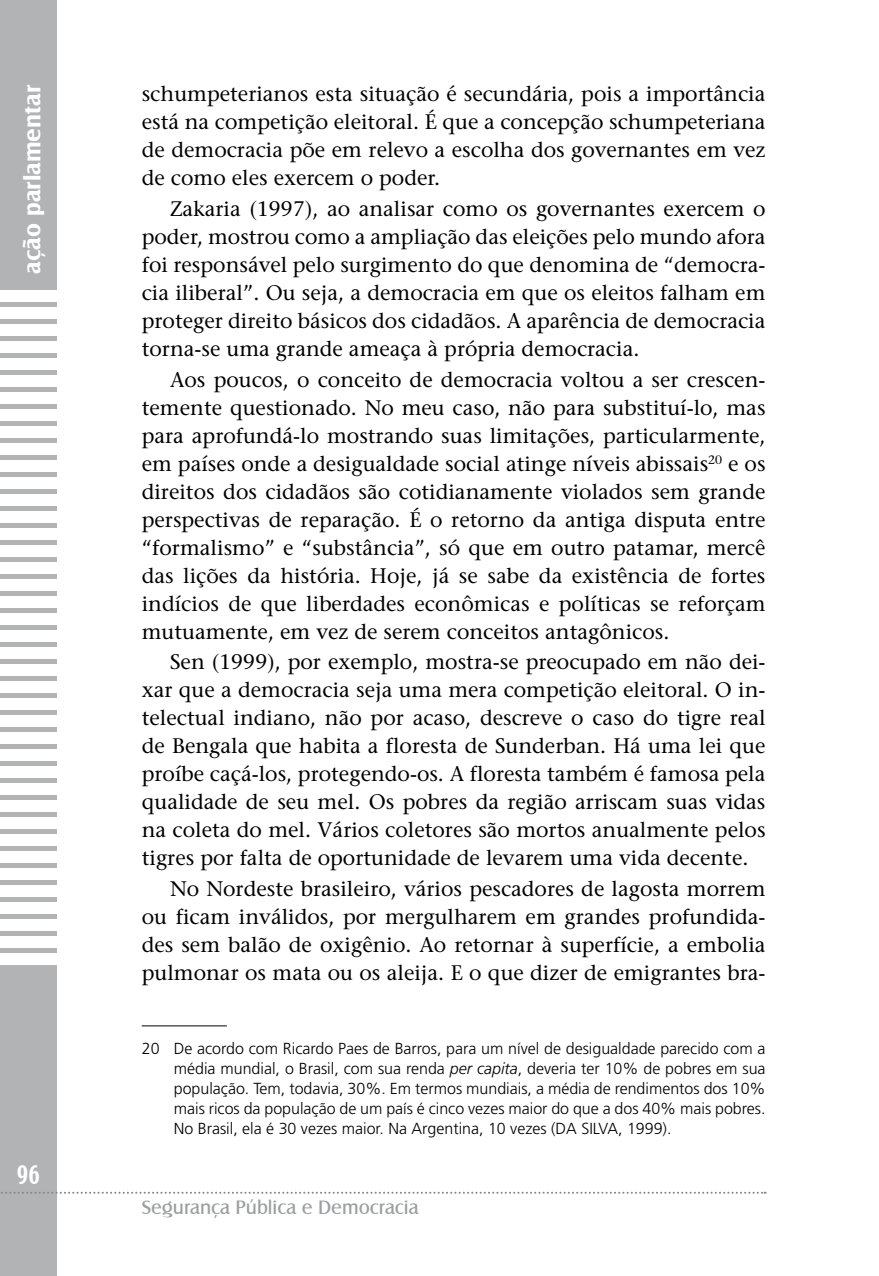
<style>
.page{position:relative;width:879px;height:1276px;background:#fff}
.page>*{position:absolute;margin:0;border:0;box-sizing:border-box;transform-origin:0 0}
.t1{font:700 28px "Castle T";color:#fff;scale:.75 1}
.t2{font:700 24px "Castle T";color:#fff}
.t3{font:21px/28px "Stone Serif";color:#000;text-align:justify}
.t4{font:20px "Castle T";color:#9c9e9f}
.t5{font:300 16px/20px "Frutiger";color:#000;text-align:justify}
.s1{font-style:italic}
</style>
<div class="page">
<div style="left:0;top:0;width:57px;height:1276px;background:#b1b3b4"></div>
<div style="left:0;top:290px;width:57px;height:11px;background:#fff"></div>
<div style="left:0;top:307px;width:57px;height:11px;background:#fff"></div>
<div style="left:0;top:324px;width:57px;height:11px;background:#fff"></div>
<div style="left:0;top:341px;width:57px;height:11px;background:#fff"></div>
<div style="left:0;top:358px;width:57px;height:12px;background:#fff"></div>
<div style="left:0;top:375px;width:57px;height:12px;background:#fff"></div>
<div style="left:0;top:392px;width:57px;height:12px;background:#fff"></div>
<div style="left:0;top:409px;width:57px;height:12px;background:#fff"></div>
<div style="left:0;top:426px;width:57px;height:12px;background:#fff"></div>
<div style="left:0;top:443px;width:57px;height:12px;background:#fff"></div>
<div style="left:0;top:460px;width:57px;height:12px;background:#fff"></div>
<div style="left:0;top:477px;width:57px;height:12px;background:#fff"></div>
<div style="left:0;top:494px;width:57px;height:12px;background:#fff"></div>
<div style="left:0;top:511px;width:57px;height:12px;background:#fff"></div>
<div style="left:0;top:528px;width:57px;height:12px;background:#fff"></div>
<div style="left:0;top:545px;width:57px;height:12px;background:#fff"></div>
<div style="left:0;top:562px;width:57px;height:12px;background:#fff"></div>
<div style="left:0;top:579px;width:57px;height:12px;background:#fff"></div>
<div style="left:0;top:596px;width:57px;height:12px;background:#fff"></div>
<div style="left:0;top:613px;width:57px;height:12px;background:#fff"></div>
<div style="left:0;top:630px;width:57px;height:12px;background:#fff"></div>
<div style="left:0;top:647px;width:57px;height:12px;background:#fff"></div>
<div style="left:0;top:664px;width:57px;height:12px;background:#fff"></div>
<div style="left:0;top:681px;width:57px;height:12px;background:#fff"></div>
<div style="left:0;top:698px;width:57px;height:12px;background:#fff"></div>
<div style="left:0;top:715px;width:57px;height:12px;background:#fff"></div>
<div style="left:0;top:732px;width:57px;height:12px;background:#fff"></div>
<div style="left:0;top:749px;width:57px;height:12px;background:#fff"></div>
<div style="left:0;top:766px;width:57px;height:12px;background:#fff"></div>
<div style="left:0;top:783px;width:57px;height:12px;background:#fff"></div>
<div style="left:0;top:800px;width:57px;height:12px;background:#fff"></div>
<div style="left:0;top:817px;width:57px;height:12px;background:#fff"></div>
<div style="left:0;top:834px;width:57px;height:12px;background:#fff"></div>
<div style="left:0;top:851px;width:57px;height:12px;background:#fff"></div>
<div style="left:0;top:868px;width:57px;height:12px;background:#fff"></div>
<div style="left:0;top:885px;width:57px;height:12px;background:#fff"></div>
<div style="left:0;top:902px;width:57px;height:12px;background:#fff"></div>
<div style="left:0;top:919px;width:57px;height:12px;background:#fff"></div>
<div style="left:0;top:936px;width:57px;height:12px;background:#fff"></div>
<div style="left:0;top:953px;width:57px;height:12px;background:#fff"></div>
<svg style="left:1px;top:1191px;width:764px;height:2px"></svg>
<hr style="left:142px;top:1025px;width:85px;height:1px;background:#58585a">
<p class="t2" style="left:19px;top:273px;width:190px;rotate:-90deg">ação parlamentar</p>
<h1 class="t1" style="left:17px;top:1158px;width:32px">96</h1>
<p class="t3" style="left:142px;top:80px;width:625px">schumpeterianos esta situação é secundária, pois a importância está na competição eleitoral. É que a concepção schumpeteriana de democracia põe em relevo a escolha dos governantes em vez de como eles exercem o poder.</p>
<p class="t3" style="left:142px;top:194px;width:625px;text-indent:28px">Zakaria (1997), ao analisar como os governantes exercem o poder, mostrou como a ampliação das eleições pelo mundo afora foi responsável pelo surgimento do que denomina de “democra&shy;cia iliberal”. Ou seja, a democracia em que os eleitos falham em proteger direito básicos dos cidadãos. A aparência de democracia torna-se uma grande ameaça à própria democracia.</p>
<p class="t3" style="left:142px;top:365px;width:625px;text-indent:28px">Aos poucos, o conceito de democracia voltou a ser crescen&shy;temente questionado. No meu caso, não para substituí-lo, mas para aprofundá-lo mostrando suas limitações, particularmente, em países onde a desigualdade social atinge níveis abissais<sup>20</sup> e os direitos dos cidadãos são cotidianamente violados sem grande perspectivas de reparação. É o retorno da antiga disputa entre “formalismo” e “substância”, só que em outro patamar, mercê das lições da história. Hoje, já se sabe da existência de fortes indícios de que liberdades econômicas e políticas se reforçam mutuamente, em vez de serem conceitos antagônicos.</p>
<p class="t3" style="left:142px;top:648px;width:625px;text-indent:28px">Sen (1999), por exemplo, mostra-se preocupado em não dei&shy;xar que a democracia seja uma mera competição eleitoral. O in&shy;telectual indiano, não por acaso, descreve o caso do tigre real de Bengala que habita a floresta de Sunderban. Há uma lei que proíbe caçá-los, protegendo-os. A floresta também é famosa pela qualidade de seu mel. Os pobres da região arriscam suas vidas na coleta do mel. Vários coletores são mortos anualmente pelos tigres por falta de oportunidade de levarem uma vida decente.</p>
<p class="t3" style="left:142px;top:875px;width:625px;text-indent:28px">No Nordeste brasileiro, vários pescadores de lagosta morrem ou ficam inválidos, por mergulharem em grandes profundida&shy;des sem balão de oxigênio. Ao retornar à superfície, a embolia pulmonar os mata ou os aleija. E o que dizer de emigrantes bra-</p>
<p class="t5" style="left:174px;top:1039px;width:593px;text-indent:-32px">20 De acordo com Ricardo Paes de Barros, para um nível de desigualdade parecido com a média mundial, o Brasil, com sua renda <span class="s1">per capita</span>, deveria ter 10% de pobres em sua população. Tem, todavia, 30%. Em termos mundiais, a média de rendimentos dos 10% mais ricos da população de um país é cinco vezes maior do que a dos 40% mais pobres.<br>No Brasil, ela é 30 vezes maior. Na Argentina, 10 vezes (Da Silva</p>
<p class="t5" style="left:618px;top:1119px;width:55px">, 1999).</p>
<p class="t4" style="left:142px;top:1196px;width:278px">Segurança Pública e Democracia</p>
</div>
